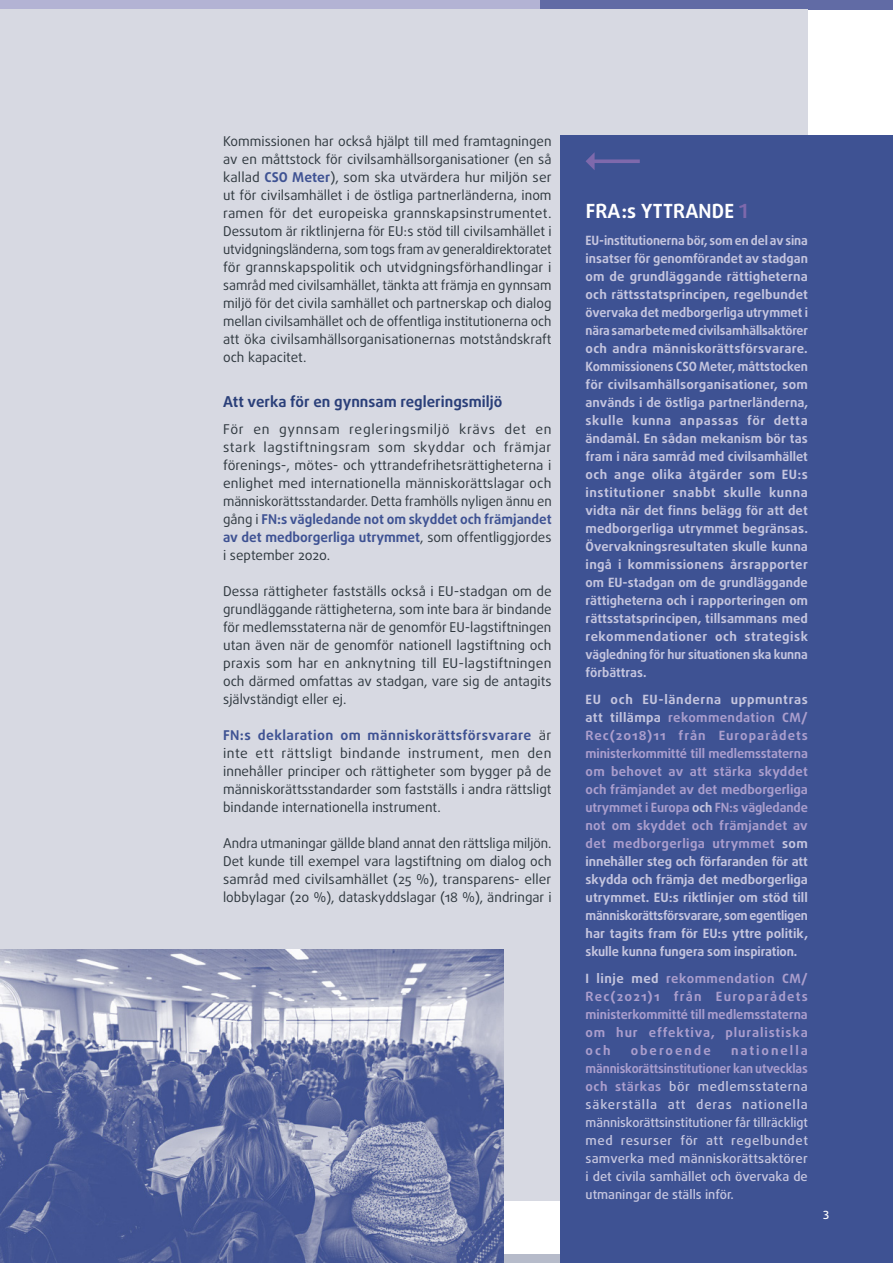
<style>
.page{position:relative;width:893px;height:1263px;background:#fff}
.page>*{position:absolute;margin:0;border:0;box-sizing:border-box;transform-origin:0 0}
.FRA_opinion_title{font:700 19.5px "Daxline Pro";letter-spacing:.01em;color:#fff}
.key_findings_subtitl{font:700 15px "Daxline Pro";color:#2a3f79}
.body_text{font:13.5px/18px "Daxline Pro";color:#2f383f;text-align:justify}
.FRA_opinion_text{font:700 12.75px/18px "Daxline Pro";letter-spacing:-.01em;color:#c6c6df;text-align:justify}
.FRA_opinion_text-2{font:500 12.75px/18px "Daxline Pro";color:#c6c6df;text-align:justify}
.FRA_opinion_text-3{font:700 12.75px/18px "Daxline Pro";letter-spacing:.065em;color:#ab9ecd;text-align:justify}
.FRA_opinion_text-4{font:700 12.75px "Daxline Pro";letter-spacing:.15em;color:#ab9ecd}
.t1{font:500 11.25px "Daxline Pro";color:#fff}
.s1{font-weight:700;color:#3e5293}
.s2{color:#7e69ac}
.s3{color:#ab9ecd}
.s4{color:#c6c6df}
.s5{font-weight:700;color:#ab9ecd}
</style>
<div class="page">
<div style="left:0;top:1254px;width:893px;height:9px;background:#b6bbca"></div>
<div style="left:540px;top:0;width:353px;height:10px;background:#616ba5"></div>
<div style="left:0;top:0;width:540px;height:10px;background:#b3b3d4"></div>
<div style="left:0;top:9px;width:808px;height:1192px;background:#d7d9e2"></div>
<div style="left:560px;top:135px;width:333px;height:1128px;background:#3e5293"></div>
<svg style="left:586px;top:152px;width:54px;height:18px"></svg>
<img style="left:0;top:949px;width:504px;height:314px">
<p class="body_text" style="left:223px;top:132px;width:330px">Kommissionen har också hjälpt till med framtagningen av en måttstock för civilsamhällsorganisationer (en så kallad <span class="s1">CSO Meter</span>), som ska utvärdera hur miljön ser ut för civilsamhället i de östliga partnerländerna, inom ramen för det europeiska grannskapsinstrumentet.<br>Dessutom är riktlinjerna för EU:s stöd till civilsamhället i utvidgningsländerna, som togs fram av generaldirektoratet för grannskapspolitik och utvidgningsförhandlingar i samråd med civilsamhället, tänkta att främja en gynnsam miljö för det civila samhället och partnerskap och dialog mellan civilsamhället och de offentliga institutionerna och att öka civilsamhällsorganisationernas motståndskraft och kapacitet.</p>
<h2 class="key_findings_subtitl" style="left:223px;top:391px;width:281px">Att verka för en gynnsam regleringsmiljö</h2>
<p class="body_text" style="left:223px;top:420px;width:330px">För en gynnsam regleringsmiljö krävs det en stark lagstiftningsram som skyddar och främjar förenings-, mötes- och yttrandefrihetsrättigheterna i enlighet med internationella människorättslagar och människorättsstandarder. Detta framhölls nyligen ännu en gång i <span class="s1">FN:s vägledande not om skyddet och främjandet av det medborgerliga utrymmet</span>, som offentliggjordes i september 2020.</p>
<p class="body_text" style="left:223px;top:582px;width:330px">Dessa rättigheter fastställs också i EU-stadgan om de grundläggande rättigheterna, som inte bara är bindande för medlemsstaterna när de genomför EU-lagstiftningen utan även när de genomför nationell lagstiftning och praxis som har en anknytning till EU-lagstiftningen och därmed omfattas av stadgan, vare sig de antagits självständigt eller ej.</p>
<p class="body_text" style="left:223px;top:726px;width:330px"><span class="s1">FN:s deklaration om människorättsförsvarare</span> är inte ett rättsligt bindande instrument, men den innehåller principer och rättigheter som bygger på de människorättsstandarder som fastställs i andra rättsligt bindande internationella instrument.</p>
<p class="body_text" style="left:223px;top:834px;width:330px">Andra utmaningar gällde bland annat den rättsliga miljön.<br>Det kunde till exempel vara lagstiftning om dialog och samråd med civilsamhället (25 %), transparens- eller lobbylagar (20 %), dataskyddslagar (18 %), ändringar i</p>
<p class="FRA_opinion_title" style="left:586px;top:198px;width:164px">FRA:s YTTRANDE <span class="s2">1</span></p>
<p class="FRA_opinion_text" style="left:586px;top:231px;width:224px">EU-institutionerna bör, som en del av sina insatser för genomförandet av stadgan om de grundläggande rättigheterna och rättsstatsprincipen, regelbundet övervaka det medborgerliga utrymmet i nära samarbete med civilsamhällsaktörer och andra människorättsförsvarare.<br>Kommissionens CSO Meter, måttstocken för civilsamhällsorganisationer, som används i de östliga partnerländerna, skulle kunna anpassas för detta ändamål. En sådan mekanism bör tas fram i nära samråd med civilsamhället och ange olika åtgärder som EU:s institutioner snabbt skulle kunna vidta när det finns belägg för att det medborgerliga utrymmet begränsas.<br>Övervakningsresultaten skulle kunna ingå i kommissionens årsrapporter om EU-stadgan om de grundläggande rättigheterna och i rapporteringen om rättsstatsprincipen, tillsammans med rekommendationer och strategisk vägledning för hur situationen ska kunna förbättras.</p>
<p class="FRA_opinion_text" style="left:586px;top:690px;width:224px">EU och EU-länderna uppmuntras att tillämpa <span class="s3">rekommendation CM/ Rec(2018)11 från Europarådets ministerkommitté till medlemsstaterna om behovet av att stärka skyddet och främjandet av det medborgerliga utrymmet i Europa</span> och <span class="s3">FN:s vägledande not om skyddet och främjandet av det medborgerliga utrymmet</span> som innehåller steg och förfaranden för att skydda och främja det medborgerliga utrymmet. EU:s riktlinjer om stöd till människorättsförsvarare, som egentligen har tagits fram för EU:s yttre politik, skulle kunna fungera som inspiration.</p>
<p class="FRA_opinion_text-3" style="left:586px;top:969px;width:224px"><span class="s4">I linje med</span> rekommendation CM/ Rec(2021)1 från Europarådets ministerkommitté till medlemsstaterna om hur effektiva, pluralistiska och</p>
<p class="FRA_opinion_text-2" style="left:586px;top:1041px;width:224px;text-indent:145px"><span class="s5">nationella människorättsinstitutioner kan utvecklas och stärkas</span> bör medlemsstaterna säkerställa att deras nationella människorättsinstitutioner får tillräckligt med resurser för att regelbundet samverka med människorättsaktörer i det civila samhället och övervaka de utmaningar de ställs inför.</p>
<p class="FRA_opinion_text-4" style="left:631px;top:1042px;width:82px">oberoende</p>
<p class="t1" style="left:823px;top:1207px;width:8px">3</p>
</div>
